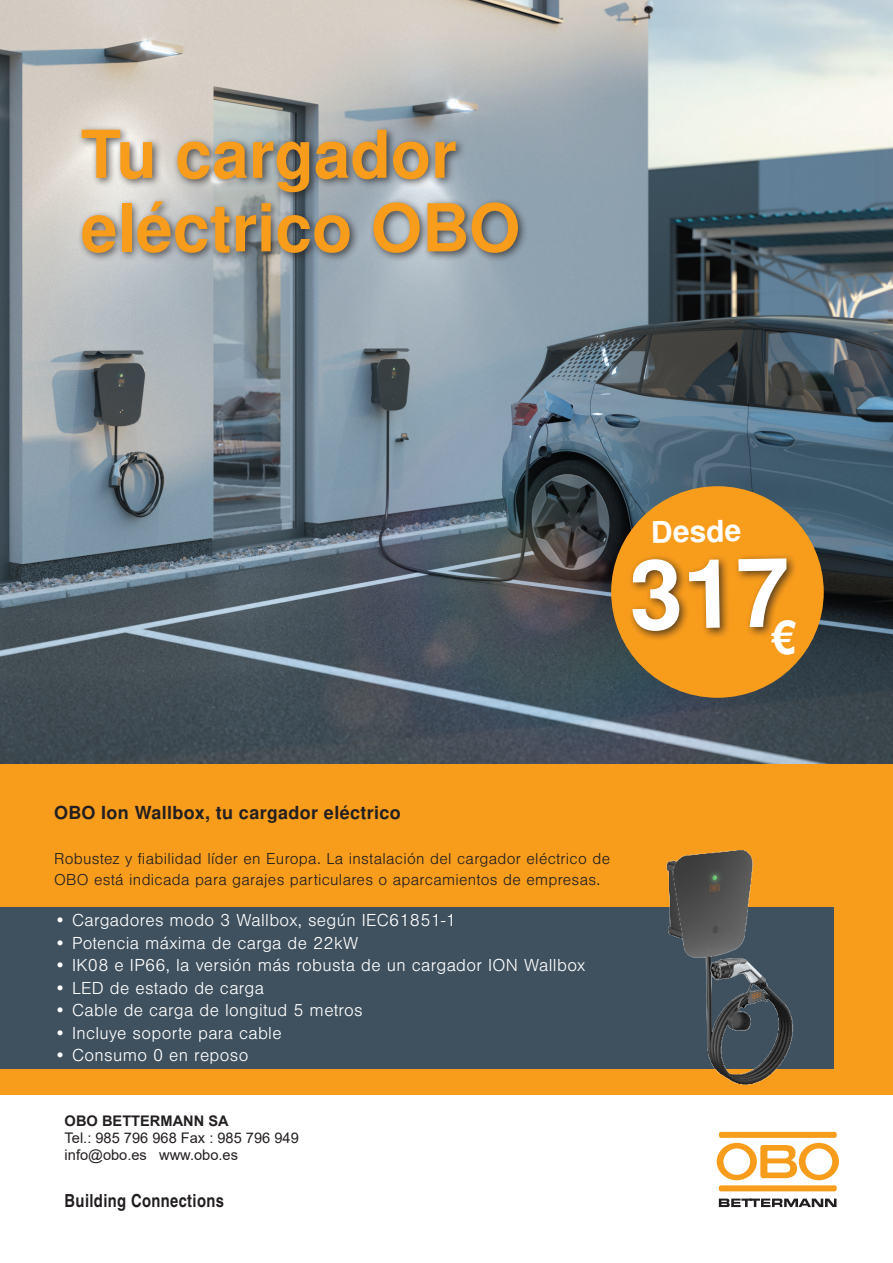
<style>
.page{position:relative;width:893px;height:1263px;background:#fff}
.page>*{position:absolute;margin:0;border:0;box-sizing:border-box;transform-origin:0 0}
.t1{font:700 66px "Nimbus San L";color:#f89c1c}
.t2{font:700 30px "Nimbus San L";color:#fff}
.t3{font:700 18px "Nimbus San L";letter-spacing:.02em;color:#231f20}
.t4{font:700 condensed 18px "Nimbus Sans LOT";letter-spacing:.02em;color:#231f20}
.t5{font:300 16.5px "Nimbus San L";letter-spacing:.02em;color:#fff}
.t6{font:300 15px/21px "Nimbus San L";letter-spacing:.02em;color:#231f20}
.t7{font:14.7px "Arial";color:#231f20}
.t8{font:700 14.7px "Arial";color:#231f20}
</style>
<div class="page">
<div style="left:0;top:763px;width:893px;height:332px;background:#f89c1c"></div>
<div style="left:1px;top:907px;width:833px;height:161px;background:#3f515f"></div>
<img style="left:0;top:0;width:893px;height:763px">
<div style="left:611px;top:486px;width:213px;height:212px;background:#f89c1c;border-radius:50%"></div>
<div style="left:719px;top:1185px;width:118px;height:6px;background:#f89c1c;border-radius:2px"></div>
<svg style="left:717px;top:1143px;width:122px;height:37px"></svg>
<div style="left:719px;top:1132px;width:118px;height:6px;background:#f89c1c;border-radius:2px"></div>
<svg style="left:719px;top:1198px;width:117px;height:9px"></svg>
<div style="left:77px;top:125px;width:452px;height:138px;background:#231f20;opacity:.75"></div>
<img style="left:631px;top:850px;width:203px;height:235px">
<div style="left:627px;top:553px;width:171px;height:89px;background:#231f20;opacity:.75"></div>
<svg style="left:632px;top:558px;width:164px;height:84px"></svg>
<p class="t1" style="left:81px;top:114px;width:377px">Tu cargador</p>
<p class="t1" style="left:81px;top:187px;width:441px">eléctrico OBO</p>
<p class="t2" style="left:651px;top:513px;width:92px;rotate:-1deg">Desde</p>
<p class="t3" style="left:54px;top:801px;width:348px">OBO Ion Wallbox, tu cargador eléctrico</p>
<p class="t6" style="left:54px;top:847px;width:558px">Robustez y fiabilidad líder en Europa. La instalación del cargador eléctrico de<br>OBO está indicada para garajes particulares o aparcamientos de empresas.</p>
<p class="t5" style="left:54px;top:909px;width:403px">• Cargadores modo 3 Wallbox, según IEC61851-1</p>
<p class="t5" style="left:54px;top:931px;width:306px">• Potencia máxima de carga de 22kW</p>
<p class="t5" style="left:54px;top:954px;width:533px">• IK08 e IP66, la versión más robusta de un cargador ION Wallbox</p>
<p class="t5" style="left:54px;top:976px;width:212px">• LED de estado de carga</p>
<p class="t5" style="left:54px;top:999px;width:310px">• Cable de carga de longitud 5 metros</p>
<p class="t5" style="left:54px;top:1021px;width:229px">• Incluye soporte para cable</p>
<p class="t5" style="left:54px;top:1044px;width:196px">• Consumo 0 en reposo</p>
<p class="t8" style="left:65px;top:1110px;width:166px">OBO BETTERMANN SA</p>
<p class="t7" style="left:65px;top:1127px;width:236px">Tel.: 985 796 968 Fax : 985 796 949</p>
<p class="t7" style="left:65px;top:1144px;width:175px">info@obo.es www.obo.es</p>
<p class="t4" style="left:65px;top:1189px;width:161px">Building Connections</p>
</div>
